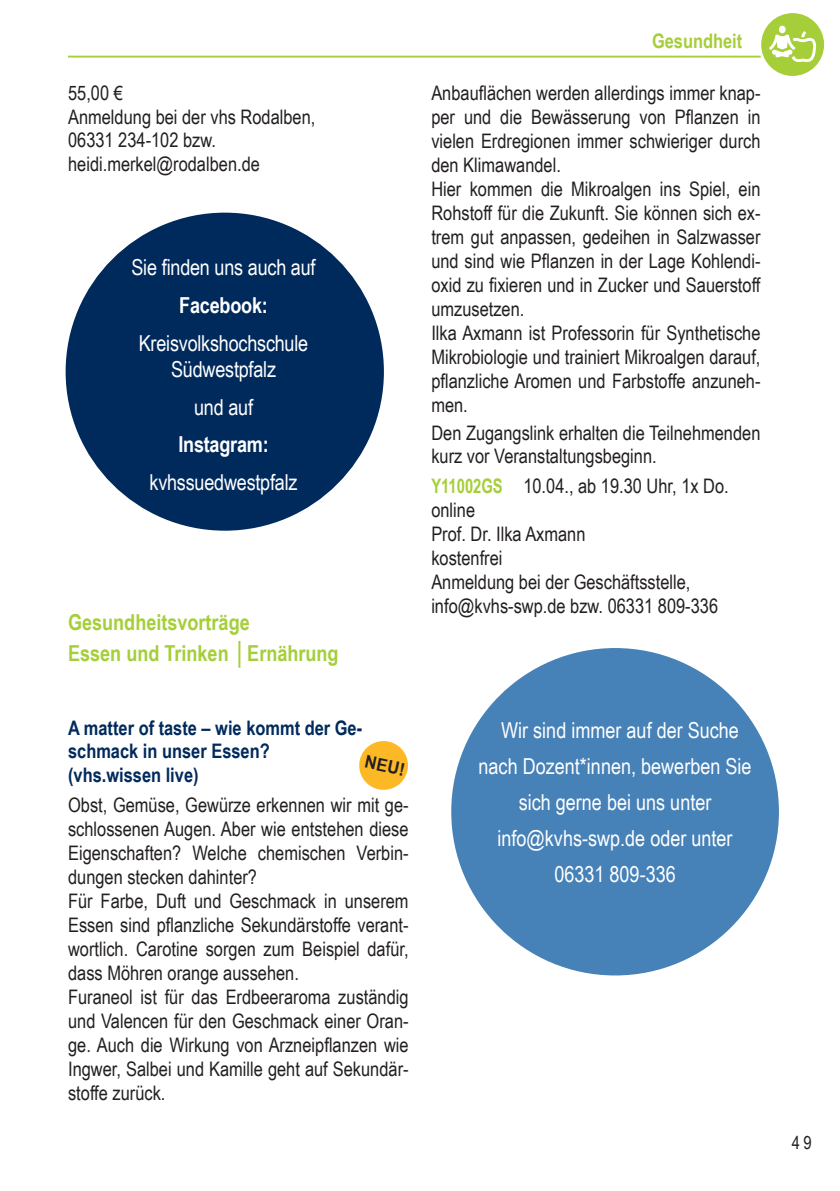
<style>
.page{position:relative;width:840px;height:1191px;background:#fff}
.page>*{position:absolute;margin:0;border:0;box-sizing:border-box;transform-origin:0 0}
.t1{font:22px/36px "Arial Narrow";color:#fff;text-align:center}
.t2{font:700 22px/31px "Arial Narrow";color:#a6ce39}
.t3{font:700 22px "Arial Narrow";letter-spacing:-.01em;color:#fff}
.t4{font:20px/24px "Arial Narrow";color:#231f20}
.t5{font:700 20px/23.6px "Arial Narrow";color:#002a5c}
.t6{font:700 20px "Arial Narrow";color:#a6ce39}
.t7{font:18px "Arial Narrow";color:#231f20}
.t8{font:700 17.6px "Arial Narrow";color:#231f20;scale:1.14 1}
.s1{font-weight:700;color:#a6ce39}
</style>
<div class="page">
<div style="left:760px;top:14px;width:63px;height:62px;background:#a6ce39;border-radius:50%"></div>
<div style="left:778px;top:26px;width:7px;height:7px;background:#fff;border-radius:50%"></div>
<svg style="left:769px;top:31px;width:46px;height:31px"></svg>
<hr style="left:68px;top:56px;width:692px;height:1px;background:#a6ce39">
<hr style="left:68px;top:57px;width:692px;height:1px;background:#a6ce39">
<div style="left:451px;top:648px;width:327px;height:327px;background:#4681b7;border-radius:50%"></div>
<div style="left:66px;top:213px;width:317px;height:317px;background:#002a5c;border-radius:50%"></div>
<svg style="left:359px;top:741px;width:49px;height:49px"></svg>
<p class="t4" style="left:68px;top:80px;width:249px">55,00 €<br>Anmeldung bei der vhs Rodalben,<br>06331 234-102 bzw. heidi.merkel@rodalben.de</p>
<p class="t1" style="left:131px;top:248px;width:185px">Sie finden uns auch auf</p>
<p class="t3" style="left:179px;top:288px;width:90px">Facebook:</p>
<p class="t1" style="left:139px;top:329px;width:171px;line-height:26.4px">Kreisvolkshochschule<br>Südwestpfalz</p>
<p class="t1" style="left:194px;top:388px;width:60px">und auf</p>
<p class="t3" style="left:178px;top:428px;width:92px">Instagram:</p>
<p class="t1" style="left:149px;top:463px;width:149px">kvhssuedwestpfalz</p>
<p class="t2" style="left:68px;top:605px;width:272px">Gesundheitsvorträge<br>Essen und Trinken │Ernährung</p>
<p class="t5" style="left:68px;top:715px;width:295px">A matter of taste – wie kommt der Ge&shy;schmack in unser Essen? (vhs.wissen live)</p>
<p class="t4" style="left:68px;top:792px;width:342px">Obst, Gemüse, Gewürze erkennen wir mit ge&shy;schlossenen Augen. Aber wie entstehen diese Eigenschaften? Welche chemischen Verbin&shy;dungen stecken dahinter?<br>Für Farbe, Duft und Geschmack in unserem Essen sind pflanzliche Sekundärstoffe verant&shy;wortlich. Carotine sorgen zum Beispiel dafür, dass Möhren orange aussehen.<br>Furaneol ist für das Erdbeeraroma zuständig und Valencen für den Geschmack einer Oran&shy;ge. Auch die Wirkung von Arzneipflanzen wie Ingwer, Salbei und Kamille geht auf Sekundär&shy;stoffe zurück.</p>
<p class="t8" style="left:367px;top:748px;width:37px;rotate:12deg">NEU!</p>
<p class="t6" style="left:651px;top:26px;width:92px">Gesundheit</p>
<p class="t4" style="left:431px;top:80px;width:330px">Anbauflächen werden allerdings immer knap&shy;per und die Bewässerung von Pflanzen in vielen Erdregionen immer schwieriger durch den Klimawandel.<br>Hier kommen die Mikroalgen ins Spiel, ein Rohstoff für die Zukunft. Sie können sich ex&shy;trem gut anpassen, gedeihen in Salzwasser und sind wie Pflanzen in der Lage Kohlendi&shy;oxid zu fixieren und in Zucker und Sauerstoff umzusetzen.<br>Ilka Axmann ist Professorin für Synthetische Mikrobiologie und trainiert Mikroalgen darauf, pflanzliche Aromen und Farbstoffe anzuneh&shy;men.</p>
<p class="t4" style="left:431px;top:421px;width:330px;line-height:23px">Den Zugangslink erhalten die Teilnehmenden kurz vor Veranstaltungsbeginn.</p>
<p class="t4" style="left:431px;top:473px;width:299px"><span class="s1">Y11002GS</span> 10.04., ab 19.30 Uhr, 1x Do. online<br>Prof. Dr. Ilka Axmann<br>kostenfrei<br>Anmeldung bei der Geschäftsstelle, info@kvhs-swp.de bzw. 06331 809-336</p>
<p class="t1" style="left:478px;top:711px;width:274px">Wir sind immer auf der Suche nach Dozent*innen, bewerben Sie sich gerne bei uns unter info@kvhs-swp.de oder unter<br>06331 809-336</p>
<p class="t7" style="left:791px;top:1129px;width:21px">49</p>
</div>
